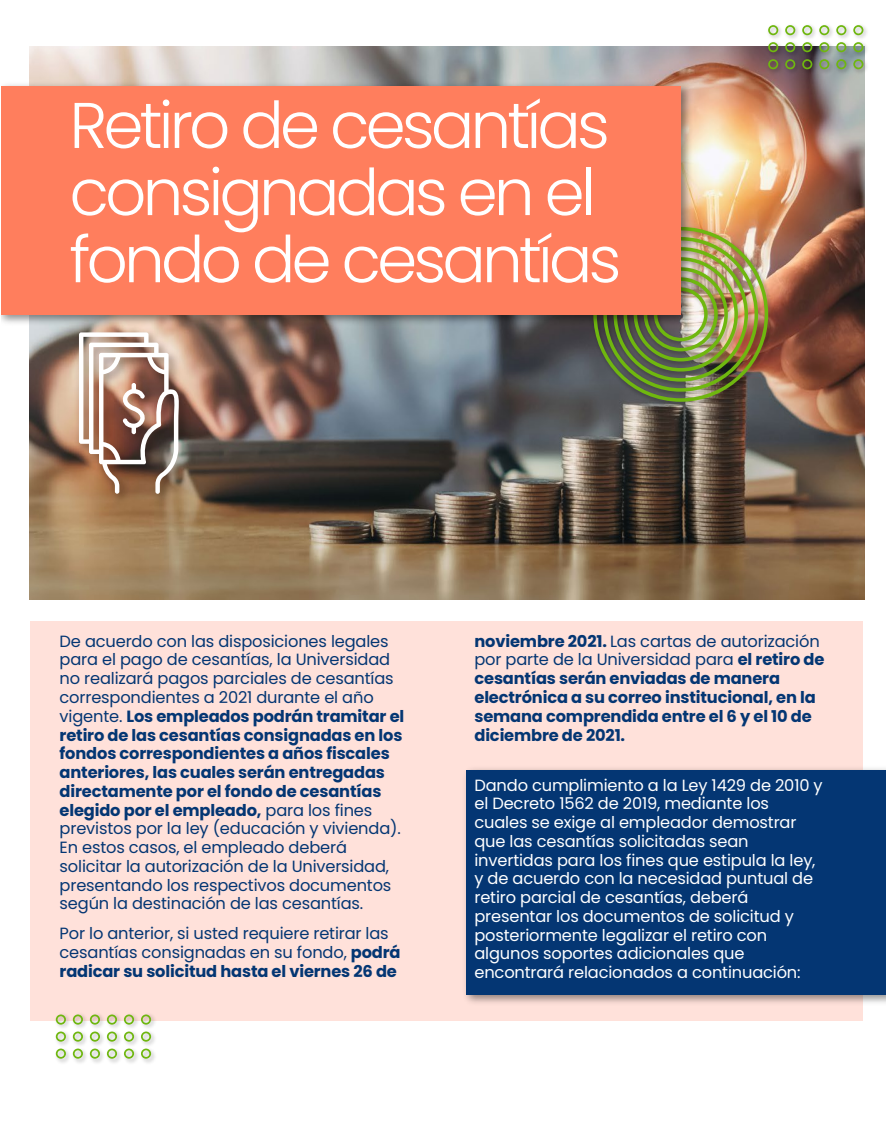
<style>
.page{position:relative;width:886px;height:1134px;background:#fff}
.page>*{position:absolute;margin:0;border:0;box-sizing:border-box;transform-origin:0 0}
.t1{font:300 64.38px/67.1px "Poppins";letter-spacing:-.06em;color:#fff}
.t2{font:16.25px/18.8px "Poppins";letter-spacing:-.01em;color:#043673}
.t3{font:16.25px/18.8px "Poppins";letter-spacing:-.01em;color:#fff}
.t4{font:700 16.25px/18.8px "Poppins";letter-spacing:-.01em;color:#043673}
.s1{font-weight:700}
.s2{font-weight:400}
</style>
<div class="page">
<div style="left:30px;top:621px;width:833px;height:400px;background:#ffe1da"></div>
<img style="left:29px;top:46px;width:835px;height:554px">
<img style="left:72px;top:329px;width:121px;height:179px">
<svg style="left:79px;top:332px;width:100px;height:162px"></svg>
<img style="left:764px;top:26px;width:103px;height:51px">
<svg style="left:785px;top:25px;width:10px;height:10px"></svg>
<svg style="left:802px;top:25px;width:10px;height:10px"></svg>
<svg style="left:768px;top:25px;width:10px;height:10px"></svg>
<svg style="left:836px;top:25px;width:10px;height:10px"></svg>
<svg style="left:853px;top:25px;width:10px;height:10px"></svg>
<svg style="left:819px;top:25px;width:10px;height:10px"></svg>
<svg style="left:785px;top:42px;width:10px;height:10px"></svg>
<svg style="left:802px;top:42px;width:10px;height:10px"></svg>
<svg style="left:768px;top:42px;width:10px;height:10px"></svg>
<svg style="left:836px;top:42px;width:10px;height:10px"></svg>
<svg style="left:853px;top:42px;width:10px;height:10px"></svg>
<svg style="left:819px;top:42px;width:10px;height:10px"></svg>
<svg style="left:785px;top:59px;width:10px;height:10px"></svg>
<svg style="left:802px;top:59px;width:10px;height:10px"></svg>
<svg style="left:768px;top:59px;width:10px;height:10px"></svg>
<svg style="left:836px;top:59px;width:10px;height:10px"></svg>
<svg style="left:853px;top:59px;width:10px;height:10px"></svg>
<svg style="left:819px;top:59px;width:10px;height:10px"></svg>
<img style="left:55px;top:1015px;width:100px;height:48px">
<svg style="left:73px;top:1014px;width:10px;height:11px"></svg>
<svg style="left:90px;top:1014px;width:10px;height:11px"></svg>
<svg style="left:56px;top:1014px;width:10px;height:11px"></svg>
<svg style="left:124px;top:1014px;width:10px;height:11px"></svg>
<svg style="left:141px;top:1014px;width:10px;height:11px"></svg>
<svg style="left:107px;top:1014px;width:10px;height:11px"></svg>
<svg style="left:73px;top:1031px;width:10px;height:11px"></svg>
<svg style="left:90px;top:1031px;width:10px;height:11px"></svg>
<svg style="left:56px;top:1031px;width:10px;height:11px"></svg>
<svg style="left:124px;top:1031px;width:10px;height:11px"></svg>
<svg style="left:141px;top:1031px;width:10px;height:11px"></svg>
<svg style="left:107px;top:1031px;width:10px;height:11px"></svg>
<svg style="left:73px;top:1048px;width:10px;height:11px"></svg>
<svg style="left:90px;top:1048px;width:10px;height:11px"></svg>
<svg style="left:56px;top:1048px;width:10px;height:11px"></svg>
<svg style="left:124px;top:1048px;width:10px;height:11px"></svg>
<svg style="left:141px;top:1048px;width:10px;height:11px"></svg>
<svg style="left:107px;top:1048px;width:10px;height:11px"></svg>
<img style="left:590px;top:223px;width:185px;height:186px">
<img style="left:593px;top:227px;width:175px;height:175px">
<img style="left:465px;top:768px;width:421px;height:235px">
<div style="left:466px;top:770px;width:420px;height:224px;background:#043673"></div>
<img style="left:1px;top:79px;width:694px;height:250px">
<div style="left:1px;top:86px;width:680px;height:228px;background:#ff7e5d"></div>
<h1 class="t1" style="left:69px;top:92px;width:553px">Retiro de cesantías consignadas en el fondo de cesantías</h1>
<p class="t2" style="left:60px;top:632px;width:346px">De acuerdo con las disposiciones legales para el pago de cesantías, la Universidad no realizará pagos parciales de cesantías correspondientes a 2021 durante el año vigente. <span class="s1">Los empleados podrán tramitar el retiro de las cesantías consignadas en los fondos correspondientes a años fiscales anteriores, las cuales serán entregadas directamente por el fondo de cesantías elegido por el empleado,</span> para los fines previstos por la ley (educación y vivienda).<br>En estos casos, el empleado deberá solicitar la autorización de la Universidad, presentando los respectivos documentos según la destinación de las cesantías.</p>
<p class="t2" style="left:60px;top:924px;width:343px">Por lo anterior, si usted requiere retirar las cesantías consignadas en su fondo, <span class="s1">podrá radicar su solicitud hasta el viernes 26 de</span></p>
<p class="t4" style="left:474px;top:632px;width:351px">noviembre 2021. <span class="s2">Las cartas de autorización por parte de la Universidad para</span> el retiro de cesantías serán enviadas de manera electrónica a su correo institucional, en la semana comprendida entre el 6 y el 10 de diciembre de 2021.</p>
<p class="t3" style="left:474px;top:775px;width:350px">Dando cumplimiento a la Ley 1429 de 2010 y el Decreto 1562 de 2019, mediante los cuales se exige al empleador demostrar que las cesantías solicitadas sean invertidas para los fines que estipula la ley, y de acuerdo con la necesidad puntual de retiro parcial de cesantías, deberá presentar los documentos de solicitud y posteriormente legalizar el retiro con algunos soportes adicionales que encontrará relacionados a continuación:</p>
</div>
